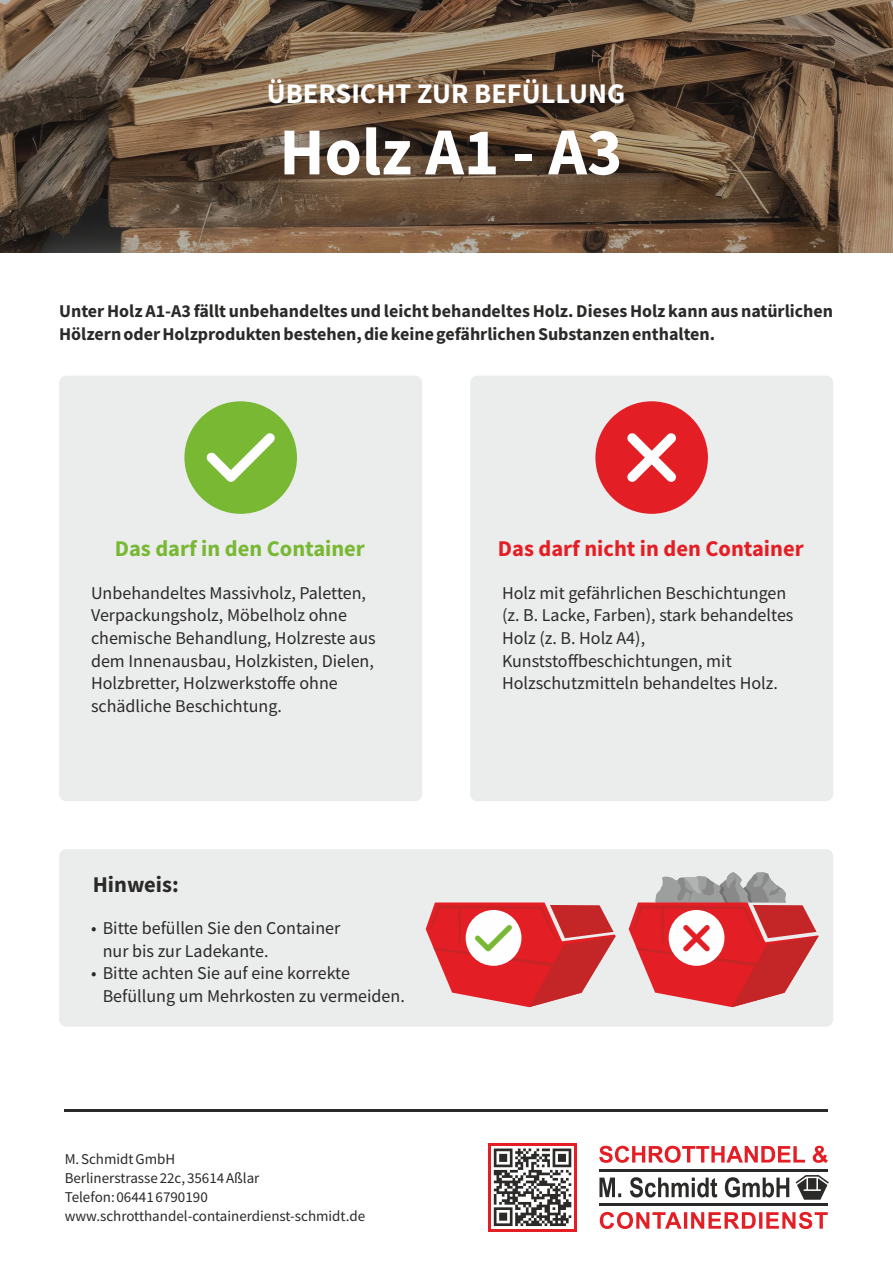
<style>
.page{position:relative;width:893px;height:1263px;background:#fff}
.page>*{position:absolute;margin:0;border:0;box-sizing:border-box;transform-origin:0 0}
.t1{font:700 67.2px "Source Sans Pro";color:#fefefe}
.t2{font:700 28.5px "Source Sans Pro";color:#fefefe}
.t3{font:700 22.5px "Source Sans Pro";color:#e31e24}
.t4{font:700 22.5px "Source Sans Pro";color:#78b833}
.t5{font:700 22.5px "Source Sans Pro";color:#2b2a29}
.t6{font:18px/22.6px "Source Sans Pro";color:#2b2a29}
.t7{font:700 18px/22.6px "Source Sans Pro";color:#2b2a29}
.t8{font:15px/18.9px "Source Sans Pro";color:#2b2a29}
</style>
<div class="page">
<div style="left:0;top:0;width:893px;height:253px;background:#2b2a29;opacity:.35"></div>
<svg style="left:599px;top:1146px;width:229px;height:17px"></svg>
<svg style="left:600px;top:1212px;width:228px;height:17px"></svg>
<hr style="left:599px;top:1168px;width:229px;height:3px;background:#2b2a29">
<hr style="left:599px;top:1203px;width:229px;height:3px;background:#2b2a29">
<svg style="left:795px;top:1175px;width:34px;height:25px"></svg>
<svg style="left:599px;top:1177px;width:190px;height:20px"></svg>
<div style="left:488px;top:1143px;width:89px;height:88px;background:#e31e24"></div>
<hr style="left:65px;top:1109px;width:763px;height:2px;background:#2b2a29">
<svg style="left:491px;top:1146px;width:83px;height:83px"></svg>
<svg style="left:494px;top:1148px;width:77px;height:78px;background:#8c8b8b"></svg>
<div style="left:59px;top:849px;width:774px;height:178px;background:#ebecec;border-radius:7px"></div>
<div style="left:59px;top:376px;width:363px;height:425px;background:#ebecec;border-radius:7px"></div>
<div style="left:470px;top:376px;width:363px;height:425px;background:#ebecec;border-radius:7px"></div>
<div style="left:184px;top:401px;width:113px;height:113px;background:#78b833;border-radius:50%"></div>
<div style="left:595px;top:401px;width:113px;height:113px;background:#e31e24;border-radius:50%"></div>
<svg style="left:629px;top:872px;width:190px;height:135px"></svg>
<svg style="left:426px;top:902px;width:190px;height:105px"></svg>
<h2 class="t2" style="left:267px;top:82px;width:360px">ÜBERSICHT ZUR BEFÜLLUNG</h2>
<h1 class="t1" style="left:279px;top:124px;width:345px">Holz A1 - A3</h1>
<p class="t7" style="left:59px;top:301px;width:775px">Unter Holz A1-A3 fällt unbehandeltes und leicht behandeltes Holz. Dieses Holz kann aus natürlichen<br>Hölzern oder Holzprodukten bestehen, die keine gefährlichen Substanzen enthalten.</p>
<p class="t4" style="left:115px;top:539px;width:252px">Das darf in den Container</p>
<p class="t3" style="left:498px;top:539px;width:307px">Das darf nicht in den Container</p>
<p class="t6" style="left:91px;top:583px;width:286px">Unbehandeltes Massivholz, Paletten, Verpackungsholz, Möbelholz ohne chemische Behandlung, Holzreste aus dem Innenausbau, Holzkisten, Dielen, Holzbretter, Holzwerkstoffe ohne schädliche Beschichtung.</p>
<p class="t6" style="left:502px;top:583px;width:293px">Holz mit gefährlichen Beschichtungen (z. B. Lacke, Farben), stark behandeltes Holz (z. B. Holz A4), Kunststoffbeschichtungen, mit Holzschutzmitteln behandeltes Holz.</p>
<p class="t5" style="left:93px;top:875px;width:88px">Hinweis:</p>
<p class="t6" style="left:103px;top:918px;width:239px;text-indent:-12px">• Bitte befüllen Sie den Container nur bis zur Ladekante.</p>
<p class="t6" style="left:103px;top:963px;width:304px;text-indent:-12px">• Bitte achten Sie auf eine korrekte<br>Befüllung um Mehrkosten zu vermeiden.</p>
<p class="t8" style="left:65px;top:1151px;width:302px">M. Schmidt GmbH<br>Berlinerstrasse 22c, 35614 Aßlar<br>Telefon: 06441 6790190 www.schrotthandel-containerdienst-schmidt.de</p>
</div>
